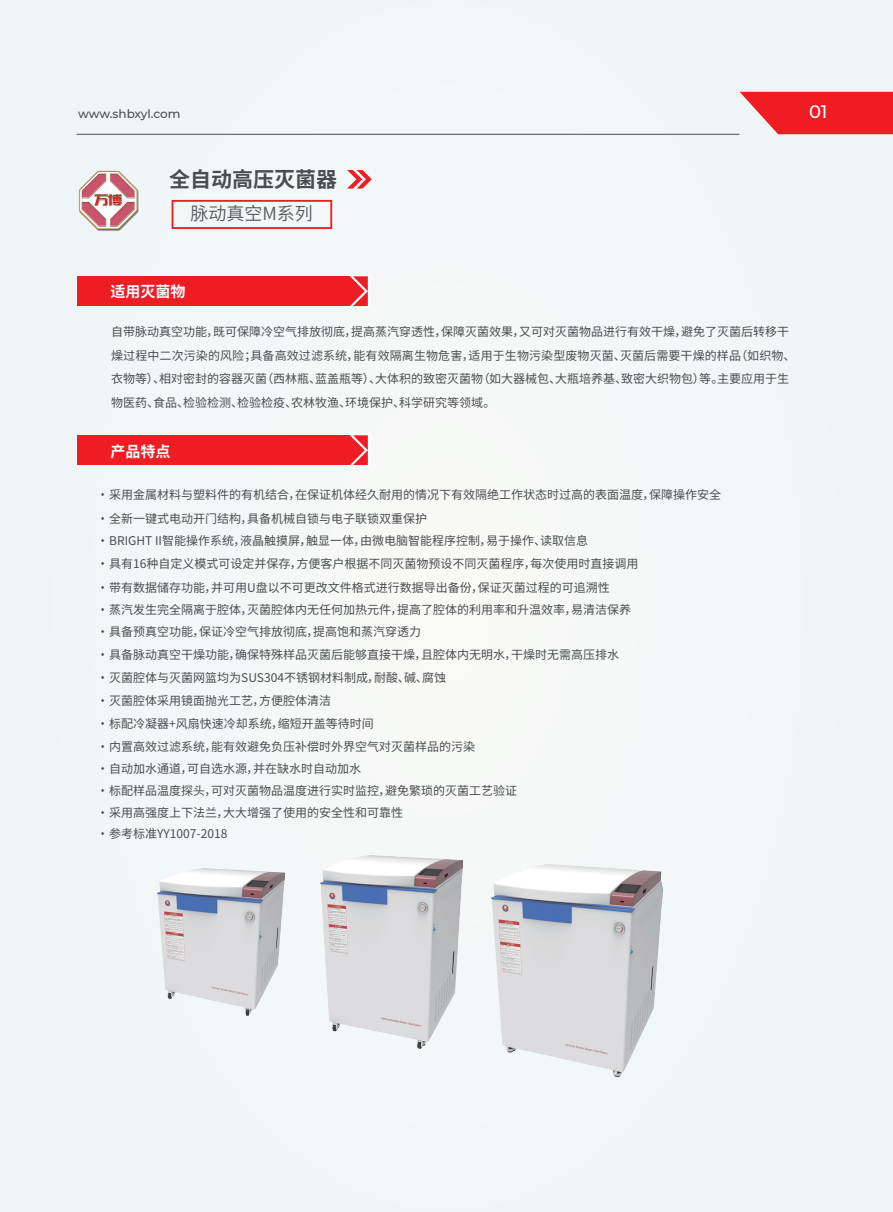
<style>
.page{position:relative;width:893px;height:1212px;background:#fff}
.page>*{position:absolute;margin:0;border:0;box-sizing:border-box;transform-origin:0 0}
.t1{font:700 21px "Source Han Sans CN";color:#4b4c4d}
.t2{font:18px "Source Han Sans CN";color:#57585a}
.t3{font:500 18px "Montserrat";color:#fff}
.t4{font:700 15px "Source Han Sans CN";color:#fff}
.t5{font:12px/22.6px "Source Han Sans CN";color:#4b4c4d}
.t6{font:500 12px "Montserrat";letter-spacing:-.01em;color:#4b4c4d}
.s1{font-weight:800}
</style>
<div class="page">
<div style="left:0;top:0;width:893px;height:1211px;background:#f1f6f7"></div>
<div style="left:172px;top:200px;width:160px;height:29px;border:2px solid #ee1d23"></div>
<svg style="left:347px;top:170px;width:25px;height:19px"></svg>
<div style="left:77px;top:276px;width:292px;height:30px;background:#ee1d23"></div>
<div style="left:77px;top:435px;width:292px;height:30px;background:#ee1d23"></div>
<svg style="left:349px;top:433px;width:21px;height:34px"></svg>
<svg style="left:349px;top:274px;width:21px;height:34px"></svg>
<svg style="left:739px;top:92px;width:154px;height:42px;background:#ee383e"></svg>
<hr style="left:77px;top:134px;width:662px;height:1px;background:#4b4c4d">
<img style="left:321px;top:855px;width:141px;height:193px">
<img style="left:491px;top:864px;width:172px;height:213px">
<img style="left:157px;top:869px;width:128px;height:147px">
<img style="left:78px;top:170px;width:61px;height:61px">
<p class="t6" style="left:78px;top:105px;width:104px">www.shbxyl.com</p>
<h2 class="t3" style="left:809px;top:99px;width:20px">01</h2>
<h1 class="t1" style="left:169px;top:168px;width:169px">全自动高压灭菌器</h1>
<h2 class="t2" style="left:190px;top:203px;width:124px">脉动真空M系列</h2>
<p class="t4" style="left:110px;top:283px;width:76px">适用灭菌物</p>
<p class="t5" style="left:111px;top:320px;width:686px;line-height:23.5px">自带脉动真空功能，既可保障冷空气排放彻底，提高蒸汽穿透性，保障灭菌效果，又可对灭菌物品进行有效干燥，避免了灭菌后转移干燥过程中二次污染的风险；具备高效过滤系统，能有效隔离生物危害，适用于生物污染型废物灭菌、灭菌后需要干燥的样品（如织物、衣物等）、相对密封的容器灭菌（西林瓶、蓝盖瓶等）、大体积的致密灭菌物（如大器械包、大瓶培养基、致密大织物包）等。主要应用于生物医药、食品、检验检测、检验检疫、农林牧渔、环境保护、科学研究等领域。</p>
<p class="t4" style="left:110px;top:443px;width:61px">产品特点</p>
<p class="t5" style="left:99px;top:483px;width:624px;line-height:23.4px"><span class="s1">·</span> 采用金属材料与塑料件的有机结合，在保证机体经久耐用的情况下有效隔绝工作状态时过高的表面温度，保障操作安全<span class="s1">·</span> 全新一键式电动开门结构，具备机械自锁与电子联锁双重保护</p>
<p class="t5" style="left:99px;top:529px;width:541px"><span class="s1">·</span> BRIGHT II智能操作系统，液晶触摸屏，触显一体，由微电脑智能程序控制，易于操作、读取信息<br><span class="s1">·</span> 具有16种自定义模式可设定并保存，方便客户根据不同灭菌物预设不同灭菌程序，每次使用时直接调用<span class="s1">·</span> 带有数据储存功能，并可用U盘以不可更改文件格式进行数据导出备份，保证灭菌过程的可追溯性<br><span class="s1">·</span> 蒸汽发生完全隔离于腔体，灭菌腔体内无任何加热元件，提高了腔体的利用率和升温效率，易清洁保养<span class="s1">·</span> 具备预真空功能，保证冷空气排放彻底，提高饱和蒸汽穿透力</p>
<p class="t5" style="left:99px;top:644px;width:522px"><span class="s1">·</span> 具备脉动真空干燥功能，确保特殊样品灭菌后能够直接干燥，且腔体内无明水，干燥时无需高压排水<span class="s1">·</span> 灭菌腔体与灭菌网篮均为SUS304不锈钢材料制成，耐酸、碱、腐蚀<br><span class="s1">·</span> 灭菌腔体采用镜面抛光工艺，方便腔体清洁<br><span class="s1">·</span> 标配冷凝器+风扇快速冷却系统，缩短开盖等待时间<br><span class="s1">·</span> 内置高效过滤系统，能有效避免负压补偿时外界空气对灭菌样品的污染<br><span class="s1">·</span> 自动加水通道，可自选水源，并在缺水时自动加水<br><span class="s1">·</span> 标配样品温度探头，可对灭菌物品温度进行实时监控，避免繁琐的灭菌工艺验证</p>
<p class="t5" style="left:99px;top:822px;width:130px"><span class="s1">·</span> 参考标准YY1007-2018</p>
<p class="t5" style="left:99px;top:801px;width:306px"><span class="s1">·</span> 采用高强度上下法兰，大大增强了使用的安全性和可靠性</p>
</div>
